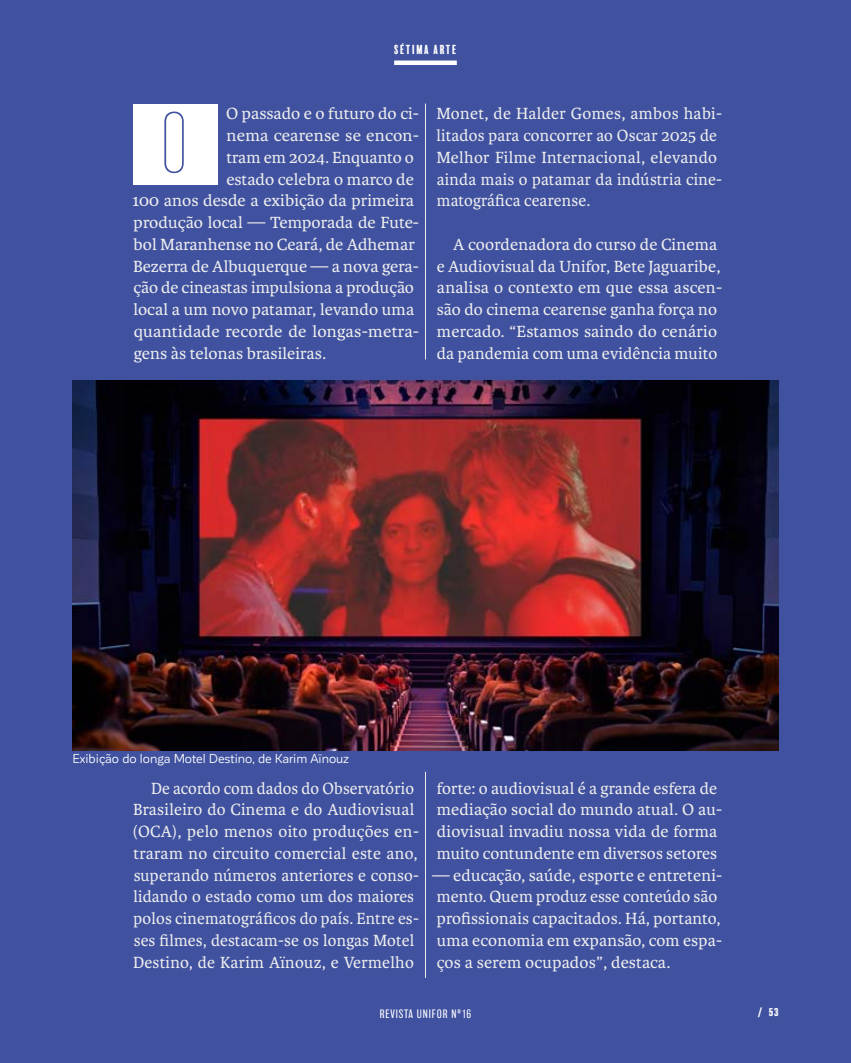
<style>
.page{position:relative;width:851px;height:1063px;background:#fff}
.page>*{position:absolute;margin:0;border:0;box-sizing:border-box;transform-origin:0 0}
.t1{font:87px "Balboa Plus Inline";color:#3f519f}
.t2{font:17.25px/21.8px "Karmina";letter-spacing:.005em;color:#ededed}
.t3{font:17.25px "Karmina";letter-spacing:.005em;color:#ededed;scale:1.04 1}
.t4{font:17.25px "Karmina";letter-spacing:.005em;color:#ededed;scale:1.06 1}
.t5{font:17.25px "Karmina";letter-spacing:.005em;color:#ededed;scale:1.05 1}
.t6{font:12.75px "Corporative Sans Rd";color:#fff}
.t7{font:12px "Balboa Plus Fill";letter-spacing:.08em;color:#fff}
.t8{font:200 11.25px "Balboa";letter-spacing:.08em;color:#fff}
.t9{font:700 10.5px "Balboa";color:#fff}
</style>
<div class="page">
<div style="left:0;top:0;width:850px;height:1063px;background:#3f519f"></div>
<div style="left:133px;top:104px;width:84px;height:80px;background:#fff"></div>
<img style="left:72px;top:380px;width:706px;height:370px">
<hr style="left:425px;top:104px;width:1px;height:255px;background:#ededed">
<hr style="left:425px;top:772px;width:1px;height:206px;background:#ededed">
<hr style="left:394px;top:61px;width:63px;height:4px;background:#fff">
<p class="t7" style="left:394px;top:43px;width:64px">SÉTIMA ARTE</p>
<p class="t3" style="left:226px;top:104px;width:187px">O passado e o futuro do ci-</p>
<p class="t4" style="left:226px;top:126px;width:183px">nema cearense se encon-</p>
<p class="t2" style="left:226px;top:147px;width:189px">tram em 2024. Enquanto o</p>
<p class="t3" style="left:226px;top:169px;width:182px">estado celebra o marco de</p>
<p class="t3" style="left:132px;top:191px;width:272px">100 anos desde a exibição da primeira</p>
<p class="t5" style="left:134px;top:213px;width:273px">produção local — Temporada de Fute-</p>
<p class="t3" style="left:134px;top:235px;width:272px">bol Maranhense no Ceará, de Adhemar</p>
<p class="t3" style="left:133px;top:256px;width:276px">Bezerra de Albuquerque — a nova gera-</p>
<p class="t2" style="left:133px;top:277px;width:282px">ção de cineastas impulsiona a produção</p>
<p class="t3" style="left:133px;top:300px;width:271px">local a um novo patamar, levando uma</p>
<p class="t4" style="left:134px;top:322px;width:271px">quantidade recorde de longas-metra-</p>
<p class="t3" style="left:134px;top:343px;width:186px">gens às telonas brasileiras.</p>
<h1 class="t1" style="left:157px;top:96px;width:41px">o</h1>
<p class="t2" style="left:436px;top:103px;width:287px">Monet, de Halder Gomes, ambos habi&shy;litados para concorrer ao Oscar 2025 de Melhor Filme Internacional, elevando ainda mais o patamar da indústria cine&shy;matográfica cearense.</p>
<p class="t2" style="left:436px;top:234px;width:287px;text-indent:16px">A coordenadora do curso de Cinema e Audiovisual da Unifor, Bete Jaguaribe, analisa o contexto em que essa ascen&shy;são do cinema cearense ganha força no mercado. “Estamos saindo do cenário da pandemia com uma evidência muito</p>
<p class="t6" style="left:73px;top:752px;width:278px">Exibição do longa Motel Destino, de Karim Aïnouz</p>
<p class="t2" style="left:133px;top:777px;width:287px;text-indent:18px">De acordo com dados do Observatório Brasileiro do Cinema e do Audiovisual (OCA), pelo menos oito produções en&shy;traram no circuito comercial este ano, superando números anteriores e conso&shy;lidando o estado como um dos maiores polos cinematográficos do país. Entre es&shy;ses filmes, destacam-se os longas Motel Destino, de Karim Aïnouz, e Vermelho</p>
<p class="t2" style="left:437px;top:777px;width:287px">forte: o audiovisual é a grande esfera de mediação social do mundo atual. O au&shy;diovisual invadiu nossa vida de forma muito contundente em diversos setores</p>
<p class="t2" style="left:432px;top:864px;width:291px">— educação, saúde, esporte e entreteni&shy;mento. Quem produz esse conteúdo são profissionais capacitados. Há, portanto, uma economia em expansão, com espa&shy;ços a serem ocupados”, destaca.</p>
<p class="t8" style="left:379px;top:1008px;width:93px">REVISTA UNIFOR Nº16</p>
<p class="t9" style="left:757px;top:1006px;width:23px">/ 53</p>
</div>
